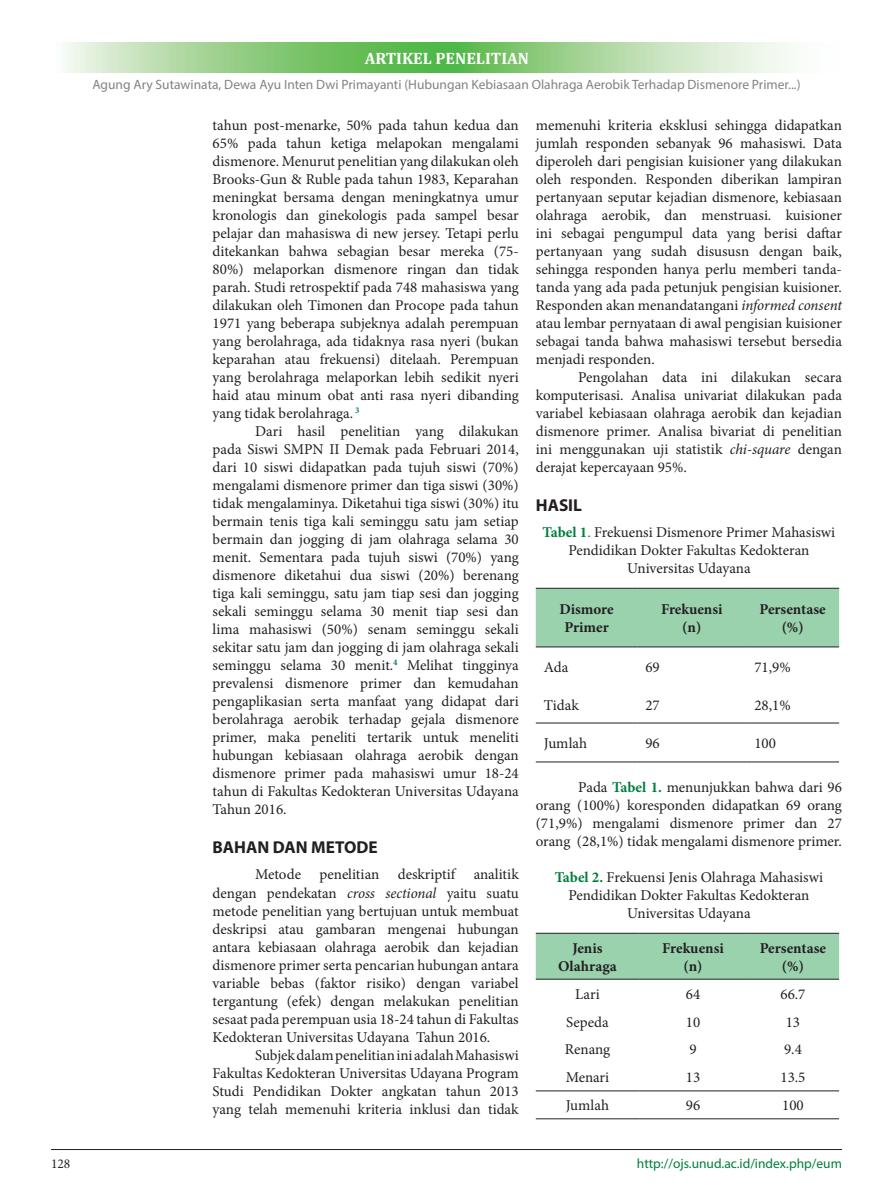
<style>
.page{position:relative;width:893px;height:1191px;background:#fff}
.page>*{position:absolute;margin:0;border:0;box-sizing:border-box;transform-origin:0 0}
.judul{font:700 17.25px "Myriad Pro";color:#231f20}
.t1{font:700 16.5px "Cambria";color:#fff}
.Medium_Grid_1_-_Acce{font:15px/18px "Minion Pro";color:#231f20;text-align:justify}
.t2{font:700 15px/18px "Minion Pro";color:#231f20;text-align:center}
.t3{font:13.5px "Myriad Pro";color:#808285}
.t4{font:13.5px "Myriad Pro";color:#007e3d}
.t5{font:13.5px "Minion Pro";color:#231f20}
.s1{font-style:italic}
.s2{font-weight:700;color:#007e3d}
.s3{color:#007e3d}
</style>
<div class="page">
<svg style="left:65px;top:43px;width:724px;height:29px;background:#a0d495"></svg>
<hr style="left:51px;top:1149px;width:791px;height:1px;background:#231f20">
<div style="left:536px;top:589px;width:303px;height:57px;background:#9ad2ae"></div>
<hr style="left:536px;top:588px;width:101px;height:1px;background:#231f20">
<hr style="left:637px;top:588px;width:109px;height:1px;background:#231f20">
<hr style="left:746px;top:588px;width:93px;height:1px;background:#231f20">
<hr style="left:536px;top:646px;width:101px;height:1px;background:#231f20">
<hr style="left:637px;top:646px;width:109px;height:1px;background:#231f20">
<hr style="left:746px;top:646px;width:93px;height:1px;background:#231f20">
<hr style="left:536px;top:722px;width:101px;height:1px;background:#231f20">
<hr style="left:637px;top:722px;width:109px;height:1px;background:#231f20">
<hr style="left:746px;top:722px;width:93px;height:1px;background:#231f20">
<hr style="left:536px;top:761px;width:101px;height:1px;background:#231f20">
<hr style="left:637px;top:761px;width:109px;height:1px;background:#231f20">
<hr style="left:746px;top:761px;width:93px;height:1px;background:#231f20">
<div style="left:536px;top:934px;width:303px;height:44px;background:#9ad2ae"></div>
<hr style="left:536px;top:933px;width:103px;height:1px;background:#231f20">
<hr style="left:639px;top:933px;width:108px;height:1px;background:#231f20">
<hr style="left:747px;top:933px;width:92px;height:1px;background:#231f20">
<hr style="left:536px;top:978px;width:103px;height:1px;background:#231f20">
<hr style="left:639px;top:978px;width:108px;height:1px;background:#231f20">
<hr style="left:747px;top:978px;width:92px;height:1px;background:#231f20">
<hr style="left:536px;top:1090px;width:103px;height:1px;background:#231f20">
<hr style="left:639px;top:1090px;width:108px;height:1px;background:#231f20">
<hr style="left:747px;top:1090px;width:92px;height:1px;background:#231f20">
<hr style="left:536px;top:1118px;width:103px;height:1px;background:#231f20">
<hr style="left:639px;top:1118px;width:108px;height:1px;background:#231f20">
<hr style="left:747px;top:1118px;width:92px;height:1px;background:#231f20">
<p class="t1" style="left:365px;top:48px;width:166px">ARTIKEL PENELITIAN</p>
<p class="t3" style="left:92px;top:76px;width:709px">Agung Ary Sutawinata, Dewa Ayu Inten Dwi Primayanti (Hubungan Kebiasaan Olahraga Aerobik Terhadap Dismenore Primer...)</p>
<p class="Medium_Grid_1_-_Acce" style="left:213px;top:116px;width:308px">tahun post-menarke, 50% pada tahun kedua dan 65% pada tahun ketiga melapokan mengalami dismenore. Menurut penelitian yang dilakukan oleh Brooks-Gun &amp; Ruble pada tahun 1983, Keparahan meningkat bersama dengan meningkatnya umur kronologis dan ginekologis pada sampel besar pelajar dan mahasiswa di new jersey. Tetapi perlu ditekankan bahwa sebagian besar mereka (75- 80%) melaporkan dismenore ringan dan tidak parah. Studi retrospektif pada 748 mahasiswa yang dilakukan oleh Timonen dan Procope pada tahun 1971 yang beberapa subjeknya adalah perempuan yang berolahraga, ada tidaknya rasa nyeri (bukan keparahan atau frekuensi) ditelaah. Perempuan yang berolahraga melaporkan lebih sedikit nyeri haid atau minum obat anti rasa nyeri dibanding yang tidak berolahraga. <sup>3</sup></p>
<p class="Medium_Grid_1_-_Acce" style="left:213px;top:422px;width:308px;text-indent:43px">Dari hasil penelitian yang dilakukan pada Siswi SMPN II Demak pada Februari 2014, dari 10 siswi didapatkan pada tujuh siswi (70%) mengalami dismenore primer dan tiga siswi (30%) tidak mengalaminya. Diketahui tiga siswi (30%) itu bermain tenis tiga kali seminggu satu jam setiap bermain dan jogging di jam olahraga selama 30 menit. Sementara pada tujuh siswi (70%) yang dismenore diketahui dua siswi (20%) berenang tiga kali seminggu, satu jam tiap sesi dan jogging sekali seminggu selama 30 menit tiap sesi dan lima mahasiswi (50%) senam seminggu sekali sekitar satu jam dan jogging di jam olahraga sekali seminggu selama 30 menit.<sup>4</sup> Melihat tingginya prevalensi dismenore primer dan kemudahan pengaplikasian serta manfaat yang didapat dari berolahraga aerobik terhadap gejala dismenore primer, maka peneliti tertarik untuk meneliti hubungan kebiasaan olahraga aerobik dengan dismenore primer pada mahasiswi umur 18-24 tahun di Fakultas Kedokteran Universitas Udayana Tahun 2016.</p>
<p class="judul" style="left:213px;top:836px;width:167px">BAHAN DAN METODE</p>
<p class="Medium_Grid_1_-_Acce" style="left:213px;top:865px;width:308px;text-indent:43px">Metode penelitian deskriptif analitik dengan pendekatan <span class="s1">cross sectional</span> yaitu suatu metode penelitian yang bertujuan untuk membuat deskripsi atau gambaran mengenai hubungan antara kebiasaan olahraga aerobik dan kejadian dismenore primer serta pencarian hubungan antara variable bebas (faktor risiko) dengan variabel tergantung (efek) dengan melakukan penelitian sesaat pada perempuan usia 18-24 tahun di Fakultas Kedokteran Universitas Udayana Tahun 2016.</p>
<p class="Medium_Grid_1_-_Acce" style="left:213px;top:1045px;width:308px;text-indent:43px">Subjek dalam penelitian ini adalah Mahasiswi Fakultas Kedokteran Universitas Udayana Program Studi Pendidikan Dokter angkatan tahun 2013 yang telah memenuhi kriteria inklusi dan tidak</p>
<p class="Medium_Grid_1_-_Acce" style="left:536px;top:116px;width:308px">memenuhi kriteria eksklusi sehingga didapatkan jumlah responden sebanyak 96 mahasiswi. Data diperoleh dari pengisian kuisioner yang dilakukan oleh responden. Responden diberikan lampiran pertanyaan seputar kejadian dismenore, kebiasaan olahraga aerobik, dan menstruasi. kuisioner ini sebagai pengumpul data yang berisi daftar pertanyaan yang sudah disususn dengan baik, sehingga responden hanya perlu memberi tanda&shy;tanda yang ada pada petunjuk pengisian kuisioner.<br>Responden akan menandatangani <span class="s1">informed consent </span>atau lembar pernyataan di awal pengisian kuisioner sebagai tanda bahwa mahasiswi tersebut bersedia menjadi responden.</p>
<p class="Medium_Grid_1_-_Acce" style="left:536px;top:368px;width:308px;text-indent:43px">Pengolahan data ini dilakukan secara komputerisasi. Analisa univariat dilakukan pada variabel kebiasaan olahraga aerobik dan kejadian dismenore primer. Analisa bivariat di penelitian ini menggunakan uji statistik <span class="s1">chi-square</span> dengan derajat kepercayaan 95%.</p>
<p class="judul" style="left:536px;top:494px;width:48px">HASIL</p>
<p class="Medium_Grid_1_-_Acce" style="left:543px;top:523px;width:294px;text-align:center"><span class="s2">Tabel 1</span><span class="s3">.</span> Frekuensi Dismenore Primer Mahasiswi<br>Pendidikan Dokter Fakultas Kedokteran<br>Universitas Udayana</p>
<p class="t2" style="left:559px;top:600px;width:56px">Dismore<br>Primer</p>
<p class="t2" style="left:661px;top:600px;width:63px">Frekuensi</p>
<p class="t2" style="left:760px;top:600px;width:68px">Persentase</p>
<p class="t2" style="left:782px;top:618px;width:24px">(%)</p>
<p class="t2" style="left:682px;top:618px;width:21px">(n)</p>
<p class="Medium_Grid_1_-_Acce" style="left:544px;top:658px;width:26px">Ada</p>
<p class="Medium_Grid_1_-_Acce" style="left:645px;top:658px;width:16px">69</p>
<p class="Medium_Grid_1_-_Acce" style="left:754px;top:658px;width:38px">71,9%</p>
<p class="Medium_Grid_1_-_Acce" style="left:544px;top:696px;width:37px">Tidak</p>
<p class="Medium_Grid_1_-_Acce" style="left:645px;top:696px;width:16px">27</p>
<p class="Medium_Grid_1_-_Acce" style="left:754px;top:696px;width:38px">28,1%</p>
<p class="Medium_Grid_1_-_Acce" style="left:544px;top:734px;width:45px">Jumlah</p>
<p class="Medium_Grid_1_-_Acce" style="left:645px;top:734px;width:16px">96</p>
<p class="Medium_Grid_1_-_Acce" style="left:754px;top:734px;width:23px">100</p>
<p class="Medium_Grid_1_-_Acce" style="left:536px;top:778px;width:308px;text-indent:43px">Pada <span class="s2">Tabel 1.</span> menunjukkan bahwa dari 96 orang (100%) koresponden didapatkan 69 orang (71,9%) mengalami dismenore primer dan 27 orang (28,1%) tidak mengalami dismenore primer.</p>
<p class="Medium_Grid_1_-_Acce" style="left:555px;top:868px;width:270px;text-align:center"><span class="s2">Tabel 2.</span> Frekuensi Jenis Olahraga Mahasiswi<br>Pendidikan Dokter Fakultas Kedokteran<br>Universitas Udayana</p>
<p class="t2" style="left:558px;top:938px;width:60px">Jenis<br>Olahraga</p>
<p class="t2" style="left:662px;top:938px;width:63px">Frekuensi</p>
<p class="t2" style="left:760px;top:938px;width:68px">Persentase</p>
<p class="t2" style="left:782px;top:956px;width:24px">(%)</p>
<p class="t2" style="left:683px;top:956px;width:21px">(n)</p>
<p class="Medium_Grid_1_-_Acce" style="left:575px;top:985px;width:26px">Lari</p>
<p class="Medium_Grid_1_-_Acce" style="left:686px;top:985px;width:16px">64</p>
<p class="Medium_Grid_1_-_Acce" style="left:780px;top:985px;width:27px">66.7</p>
<p class="Medium_Grid_1_-_Acce" style="left:566px;top:1012px;width:44px">Sepeda</p>
<p class="Medium_Grid_1_-_Acce" style="left:686px;top:1012px;width:16px">10</p>
<p class="Medium_Grid_1_-_Acce" style="left:786px;top:1012px;width:16px">13</p>
<p class="Medium_Grid_1_-_Acce" style="left:565px;top:1040px;width:47px">Renang</p>
<p class="Medium_Grid_1_-_Acce" style="left:689px;top:1040px;width:9px">9</p>
<p class="Medium_Grid_1_-_Acce" style="left:784px;top:1040px;width:19px">9.4</p>
<p class="Medium_Grid_1_-_Acce" style="left:566px;top:1068px;width:45px">Menari</p>
<p class="Medium_Grid_1_-_Acce" style="left:686px;top:1068px;width:16px">13</p>
<p class="Medium_Grid_1_-_Acce" style="left:780px;top:1068px;width:27px">13.5</p>
<p class="Medium_Grid_1_-_Acce" style="left:566px;top:1096px;width:45px">Jumlah</p>
<p class="Medium_Grid_1_-_Acce" style="left:686px;top:1096px;width:16px">96</p>
<p class="Medium_Grid_1_-_Acce" style="left:782px;top:1096px;width:23px">100</p>
<p class="t5" style="left:51px;top:1154px;width:21px">128</p>
<p class="t4" style="left:637px;top:1154px;width:207px">http://ojs.unud.ac.id/index.php/eum</p>
</div>
